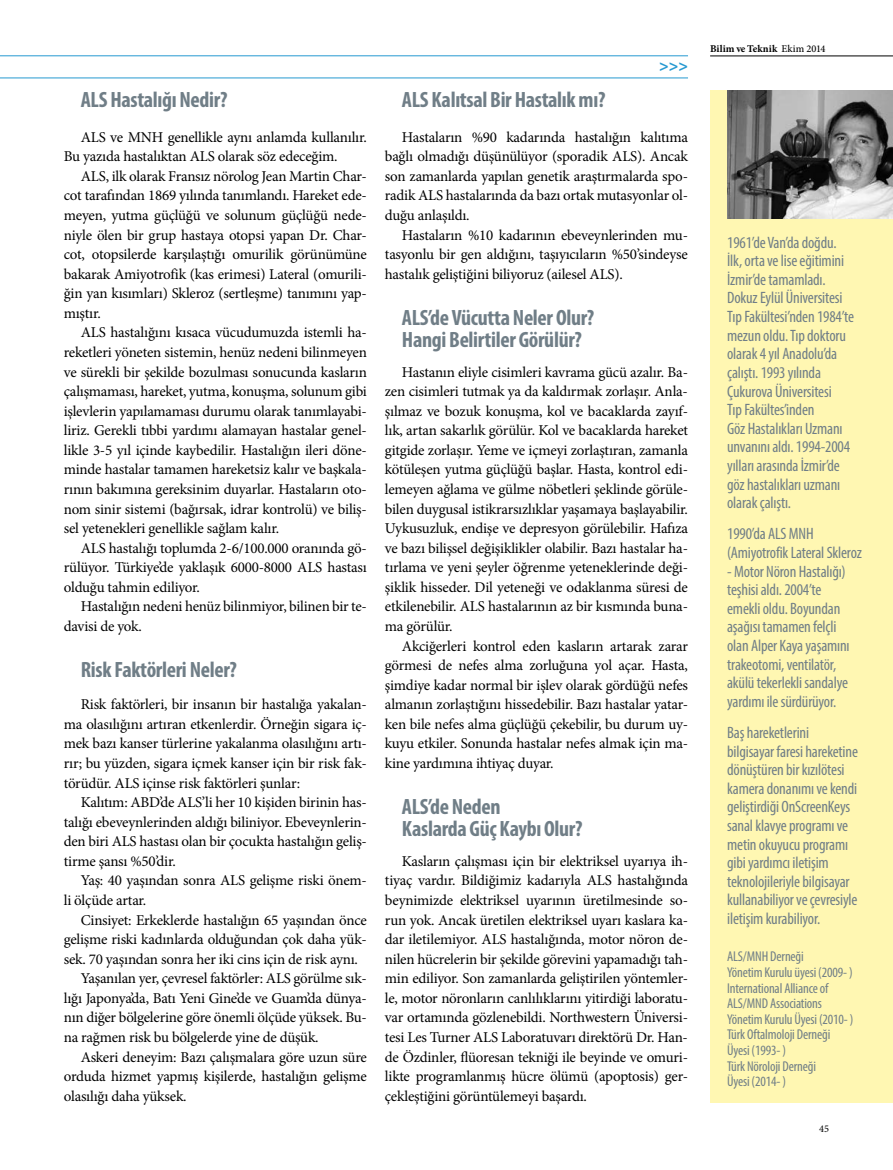
<style>
.page{position:relative;width:893px;height:1170px;background:#fff}
.page>*{position:absolute;margin:0;border:0;box-sizing:border-box;transform-origin:0 0}
.t1{font:700 condensed 22.2px/22.2px "Myriad Pro";letter-spacing:-.015em;color:#707e87}
.t2{font:condensed 16.5px/18.6px "Myriad Pro";letter-spacing:-.01em;color:#707e87}
.t3{font:700 16.2px "Myriad Pro";color:#2699d1}
.t4{font:15px/19.5px "Minion Pro";letter-spacing:-.015em;color:#000;text-align:justify}
.t5{font:condensed 14.25px/15.6px "Myriad Pro";letter-spacing:-.01em;color:#707e87}
.t6{font:700 10.35px "Minion Pro";letter-spacing:.005em;color:#000}
.t7{font:10.35px "Minion Pro";color:#000}
.s1{font-weight:500}
</style>
<div class="page">
<hr style="left:0;top:78px;width:688px;height:1px;background:#2699d1">
<hr style="left:0;top:56px;width:688px;height:1px;background:#2699d1">
<hr style="left:710px;top:56px;width:183px;height:1px;background:#000">
<div style="left:710px;top:91px;width:183px;height:1012px;background:#fff7b2"></div>
<img style="left:727px;top:91px;width:166px;height:127px">
<h1 class="t1" style="left:81px;top:88px;width:148px">ALS Hastalığı Nedir?</h1>
<p class="t4" style="left:64px;top:127px;width:305px;text-indent:17px">ALS ve MNH genellikle aynı anlamda kullanılır.<br>Bu yazıda hastalıktan ALS olarak söz edeceğim.</p>
<p class="t4" style="left:64px;top:166px;width:305px;text-indent:17px">ALS, ilk olarak Fransız nörolog Jean Martin Char&shy;cot tarafından 1869 yılında tanımlandı. Hareket ede&shy;meyen, yutma güçlüğü ve solunum güçlüğü nede&shy;niyle ölen bir grup hastaya otopsi yapan Dr. Char&shy;cot, otopsilerde karşılaştığı omurilik görünümüne bakarak Amiyotrofik (kas erimesi) Lateral (omurili&shy;ğin yan kısımları) Skleroz (sertleşme) tanımını yap&shy;mıştır.</p>
<p class="t4" style="left:64px;top:323px;width:305px;text-indent:17px">ALS hastalığını kısaca vücudumuzda istemli ha&shy;reketleri yöneten sistemin, henüz nedeni bilinmeyen ve sürekli bir şekilde bozulması sonucunda kasların çalışmaması, hareket, yutma, konuşma, solunum gibi işlevlerin yapılamaması durumu olarak tanımlayabi&shy;liriz. Gerekli tıbbi yardımı alamayan hastalar genel&shy;likle 3-5 yıl içinde kaybedilir. Hastalığın ileri döne&shy;minde hastalar tamamen hareketsiz kalır ve başkala&shy;rının bakımına gereksinim duyarlar. Hastaların oto&shy;nom sinir sistemi (bağırsak, idrar kontrolü) ve biliş&shy;sel yetenekleri genellikle sağlam kalır.</p>
<p class="t4" style="left:64px;top:538px;width:305px;text-indent:17px">ALS hastalığı toplumda 2-6/100.000 oranında gö&shy;rülüyor. Türkiye’de yaklaşık 6000-8000 ALS hastası olduğu tahmin ediliyor.</p>
<p class="t4" style="left:64px;top:597px;width:305px;text-indent:17px">Hastalığın nedeni henüz bilinmiyor, bilinen bir te&shy;davisi de yok.</p>
<h1 class="t1" style="left:81px;top:658px;width:158px">Risk Faktörleri Neler?</h1>
<p class="t4" style="left:64px;top:694px;width:305px;text-indent:17px">Risk faktörleri, bir insanın bir hastalığa yakalan&shy;ma olasılığını artıran etkenlerdir. Örneğin sigara iç&shy;mek bazı kanser türlerine yakalanma olasılığını artı&shy;rır; bu yüzden, sigara içmek kanser için bir risk fak&shy;törüdür. ALS içinse risk faktörleri şunlar:</p>
<p class="t4" style="left:64px;top:792px;width:305px;text-indent:17px">Kalıtım: ABD’de ALS’li her 10 kişiden birinin has&shy;talığı ebeveynlerinden aldığı biliniyor. Ebeveynlerin&shy;den biri ALS hastası olan bir çocukta hastalığın geliş&shy;tirme şansı %50’dir.</p>
<p class="t4" style="left:64px;top:870px;width:305px;text-indent:17px">Yaş: 40 yaşından sonra ALS gelişme riski önem&shy;li ölçüde artar.</p>
<p class="t4" style="left:81px;top:909px;width:288px">Cinsiyet: Erkeklerde hastalığın 65 yaşından önce</p>
<p class="t4" style="left:64px;top:929px;width:305px">gelişme riski kadınlarda olduğundan çok daha yük-</p>
<p class="t4" style="left:64px;top:949px;width:296px">sek. 70 yaşından sonra her iki cins için de risk aynı.</p>
<p class="t4" style="left:81px;top:968px;width:288px">Yaşanılan yer, çevresel faktörler: ALS görülme sık-</p>
<p class="t4" style="left:64px;top:988px;width:305px">lığı Japonya’da, Batı Yeni Gine’de ve Guam’da dünya-</p>
<p class="t4" style="left:64px;top:1007px;width:305px">nın diğer bölgelerine göre önemli ölçüde yüksek. Bu-</p>
<p class="t4" style="left:64px;top:1027px;width:256px">na rağmen risk bu bölgelerde yine de düşük.</p>
<p class="t4" style="left:81px;top:1046px;width:288px">Askeri deneyim: Bazı çalışmalara göre uzun süre</p>
<p class="t4" style="left:64px;top:1066px;width:305px">orduda hizmet yapmış kişilerde, hastalığın gelişme</p>
<p class="t4" style="left:64px;top:1086px;width:124px">olasılığı daha yüksek.</p>
<p class="t3" style="left:659px;top:55px;width:30px">&gt;&gt;&gt;</p>
<h1 class="t1" style="left:402px;top:88px;width:205px">ALS Kalıtsal Bir Hastalık mı?</h1>
<p class="t4" style="left:385px;top:127px;width:305px;text-indent:17px">Hastaların %90 kadarında hastalığın kalıtıma bağlı olmadığı düşünülüyor (sporadik ALS). Ancak son zamanlarda yapılan genetik araştırmalarda spo&shy;radik ALS hastalarında da bazı ortak mutasyonlar ol&shy;duğu anlaşıldı.</p>
<p class="t4" style="left:385px;top:225px;width:305px;text-indent:17px">Hastaların %10 kadarının ebeveynlerinden mu&shy;tasyonlu bir gen aldığını, taşıyıcıların %50’sindeyse hastalık geliştiğini biliyoruz (ailesel ALS).</p>
<h1 class="t1" style="left:402px;top:306px;width:194px">ALS’de Vücutta Neler Olur?<br>Hangi Belirtiler Görülür?</h1>
<p class="t4" style="left:385px;top:362px;width:305px;text-indent:17px">Hastanın eliyle cisimleri kavrama gücü azalır. Ba&shy;zen cisimleri tutmak ya da kaldırmak zorlaşır. Anla&shy;şılmaz ve bozuk konuşma, kol ve bacaklarda zayıf&shy;lık, artan sakarlık görülür. Kol ve bacaklarda hareket gitgide zorlaşır. Yeme ve içmeyi zorlaştıran, zamanla kötüleşen yutma güçlüğü başlar. Hasta, kontrol edi&shy;lemeyen ağlama ve gülme nöbetleri şeklinde görüle&shy;bilen duygusal istikrarsızlıklar yaşamaya başlayabilir.<br>Uykusuzluk, endişe ve depresyon görülebilir. Hafıza ve bazı bilişsel değişiklikler olabilir. Bazı hastalar ha&shy;tırlama ve yeni şeyler öğrenme yeteneklerinde deği&shy;şiklik hisseder. Dil yeteneği ve odaklanma süresi de etkilenebilir. ALS hastalarının az bir kısmında buna&shy;ma görülür.</p>
<p class="t4" style="left:385px;top:636px;width:305px;text-indent:17px">Akciğerleri kontrol eden kasların artarak zarar görmesi de nefes alma zorluğuna yol açar. Hasta, şimdiye kadar normal bir işlev olarak gördüğü nefes almanın zorlaştığını hissedebilir. Bazı hastalar yatar&shy;ken bile nefes alma güçlüğü çekebilir, bu durum uy&shy;kuyu etkiler. Sonunda hastalar nefes almak için ma&shy;kine yardımına ihtiyaç duyar.</p>
<h1 class="t1" style="left:402px;top:795px;width:182px">ALS’de Neden<br>Kaslarda Güç Kaybı Olur?</h1>
<p class="t4" style="left:385px;top:851px;width:305px;text-indent:17px">Kasların çalışması için bir elektriksel uyarıya ih&shy;tiyaç vardır. Bildiğimiz kadarıyla ALS hastalığında beynimizde elektriksel uyarının üretilmesinde so&shy;run yok. Ancak üretilen elektriksel uyarı kaslara ka&shy;dar iletilemiyor. ALS hastalığında, motor nöron de&shy;nilen hücrelerin bir şekilde görevini yapamadığı tah&shy;min ediliyor. Son zamanlarda geliştirilen yöntemler&shy;le, motor nöronların canlılıklarını yitirdiği laboratu&shy;var ortamında gözlenebildi. Northwestern Üniversi&shy;tesi Les Turner ALS Laboratuvarı direktörü Dr. Han&shy;de Özdinler, flüoresan tekniği ile beyinde ve omuri&shy;likte programlanmış hücre ölümü (apoptosis) ger&shy;çekleştiğini görüntülemeyi başardı.</p>
<p class="t6" style="left:710px;top:41px;width:117px">Bilim ve Teknik <span class="s1">Ekim 2014</span></p>
<p class="t2" style="left:727px;top:233px;width:129px">1961’de Van’da doğdu.<br>İlk, orta ve lise eğitimini<br>İzmir’de tamamladı.<br>Dokuz Eylül Üniversitesi<br>Tıp Fakültesi’nden 1984’te mezun oldu. Tıp doktoru olarak 4 yıl Anadolu’da çalıştı. 1993 yılında<br>Çukurova Üniversitesi<br>Tıp Fakültes’inden<br>Göz Hastalıkları Uzmanı unvanını aldı. 1994-2004 yılları arasında İzmir’de göz hastalıkları uzmanı olarak çalıştı.</p>
<p class="t2" style="left:727px;top:524px;width:136px">1990’da ALS MNH (Amiyotrofik Lateral Skleroz</p>
<p class="t2" style="left:727px;top:561px;width:124px">- Motor Nöron Hastalığı) teşhisi aldı. 2004’te emekli oldu. Boyundan aşağısı tamamen felçli olan Alper Kaya yaşamını trakeotomi, ventilatör, akülü tekerlekli sandalye yardımı ile sürdürüyor.</p>
<p class="t2" style="left:727px;top:723px;width:132px">Baş hareketlerini bilgisayar faresi hareketine dönüştüren bir kızılötesi kamera donanımı ve kendi geliştirdiği OnScreenKeys sanal klavye programı ve metin okuyucu programı gibi yardımcı iletişim teknolojileriyle bilgisayar kullanabiliyor ve çevresiyle iletişim kurabiliyor.</p>
<p class="t5" style="left:727px;top:948px;width:128px">ALS/MNH Derneği<br>Yönetim Kurulu üyesi (2009- )<br>International Alliance of<br>ALS/MND Associations<br>Yönetim Kurulu Üyesi (2010- )<br>Türk Oftalmoloji Derneği<br>Üyesi (1993- )<br>Türk Nöroloji Derneği<br>Üyesi (2014- )</p>
<p class="t7" style="left:819px;top:1121px;width:11px">45</p>
</div>
